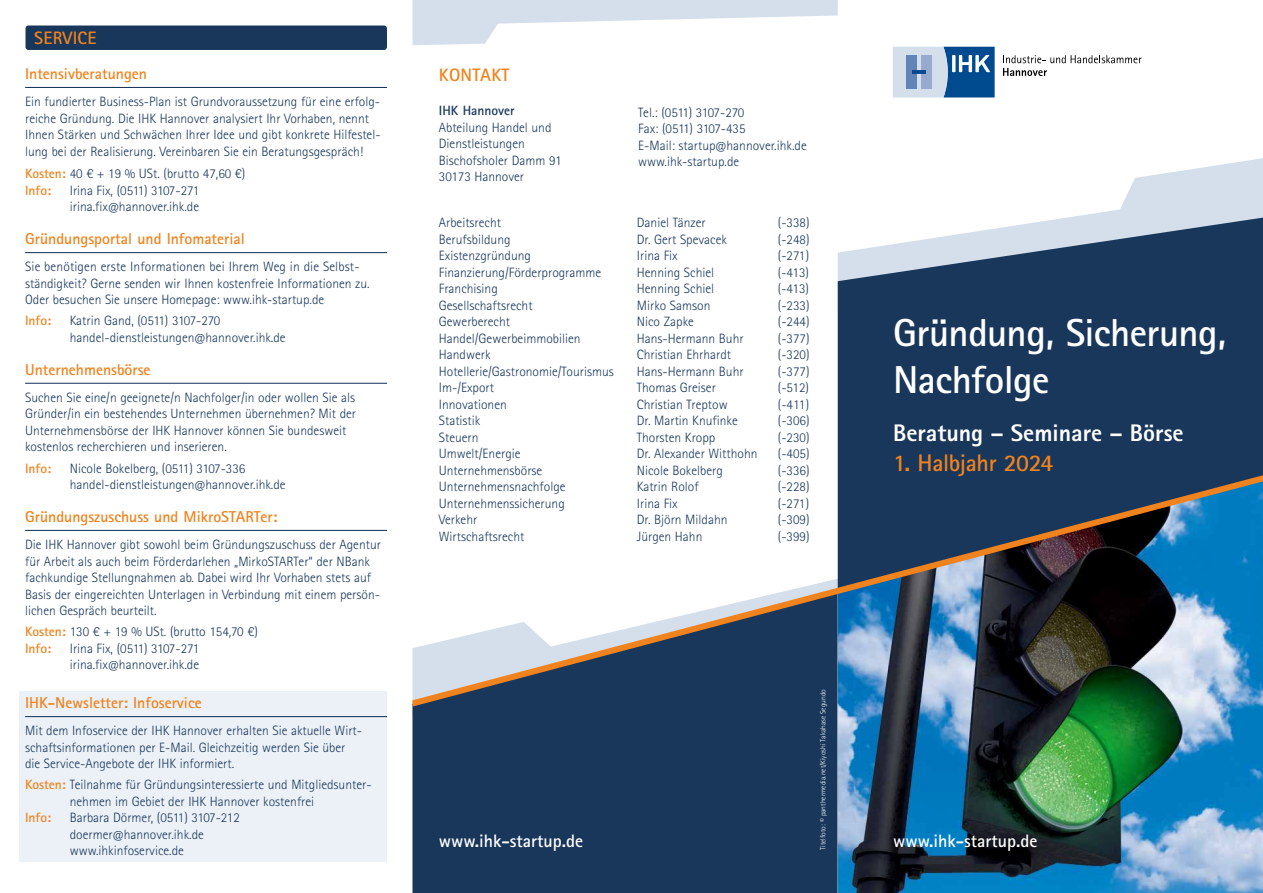
<style>
.page{position:relative;width:1263px;height:893px;background:#fff}
.page>*{position:absolute;margin:0;border:0;box-sizing:border-box;transform-origin:0 0}
.t1{font:700 39px/46.8px "Rotis Sans Serif Pro";letter-spacing:-.01em;color:#fff}
.t2{font:800 24px "Rotis Sans Serif Pro";color:#fff}
.t3{font:700 24px "Rotis Sans Serif Pro";letter-spacing:-.015em;color:#f0831e}
.t4{font:700 18px "Rotis Sans Serif Pro";color:#fff}
.t5{font:700 18px "Rotis Sans Serif Pro";letter-spacing:.01em;color:#f0831e}
.t6{font:700 15.75px "Rotis Sans Serif Pro";color:#f0831e}
.t7{font:300 13.5px/16.5px "Rotis Sans Serif Pro";color:#19375b}
.t8{font:700 13.5px "Rotis Sans Serif Pro";color:#f0831e}
.t9{font:700 13.5px "Rotis Sans Serif Pro";color:#19375b}
.t10{font:300 7.5px "Rotis Sans Serif Pro";color:#fff}
.s1{font-weight:700;color:#f0831e}
</style>
<div class="page">
<div style="left:20px;top:691px;width:367px;height:171px;background:#ecf1f7"></div>
<div style="left:412px;top:707px;width:426px;height:186px;background:#19375b"></div>
<svg style="left:1066px;top:158px;width:197px;height:60px;fill:#d4dfeb"></svg>
<hr style="left:25px;top:716px;width:362px;height:1px;background:#19375b">
<hr style="left:25px;top:87px;width:362px;height:1px;background:#19375b">
<hr style="left:25px;top:252px;width:362px;height:1px;background:#19375b">
<hr style="left:25px;top:383px;width:362px;height:1px;background:#19375b">
<hr style="left:25px;top:530px;width:362px;height:1px;background:#19375b">
<svg style="left:838px;top:218px;width:425px;height:257px;background:#314c6d"></svg>
<img style="left:838px;top:707px;width:425px;height:186px">
<svg style="left:893px;top:47px;width:102px;height:51px;background:#739bc1"></svg>
<div style="left:922px;top:55px;width:10px;height:33px;background:#98aacf"></div>
<div style="left:906px;top:55px;width:10px;height:33px;background:#6284b7"></div>
<hr style="left:912px;top:70px;width:14px;height:3px;background:#004b8f">
<svg style="left:1003px;top:55px;width:138px;height:21px"></svg>
<svg style="left:412px;top:0;width:426px;height:45px"></svg>
<div style="left:26px;top:26px;width:361px;height:24px;background:#19375b;border-radius:3px"></div>
<svg style="left:412px;top:475px;width:851px;height:232px"></svg>
<h3 class="t5" style="left:34px;top:26px;width:64px">SERVICE</h3>
<p class="t6" style="left:25px;top:64px;width:123px">Intensivberatungen</p>
<p class="t7" style="left:25px;top:94px;width:357px">Ein fundierter Business-Plan ist Grundvoraussetzung für eine erfolg&shy;reiche Gründung. Die IHK Hannover analysiert Ihr Vorhaben, nennt Ihnen Stärken und Schwächen Ihrer Idee und gibt konkrete Hilfestel&shy;lung bei der Realisierung. Vereinbaren Sie ein Beratungsgespräch!</p>
<p class="t7" style="left:25px;top:166px;width:222px"><span class="s1">Kosten:</span> 40 € + 19 % USt. (brutto 47,60 €)<br><span class="s1">Info:</span></p>
<p class="t7" style="left:70px;top:182px;width:131px">Irina Fix, (0511) 3107-271 irina.fix@hannover.ihk.de</p>
<p class="t6" style="left:25px;top:229px;width:221px">Gründungsportal und Infomaterial</p>
<p class="t7" style="left:25px;top:259px;width:346px">Sie benötigen erste Informationen bei Ihrem Weg in die Selbst&shy;ständigkeit? Gerne senden wir Ihnen kostenfreie Informationen zu.<br>Oder besuchen Sie unsere Homepage: www.ihk-startup.de</p>
<p class="t8" style="left:25px;top:312px;width:28px">Info:</p>
<p class="t7" style="left:70px;top:313px;width:217px">Katrin Gand, (0511) 3107-270 handel-dienstleistungen@hannover.ihk.de</p>
<p class="t6" style="left:25px;top:360px;width:127px">Unternehmensbörse</p>
<p class="t7" style="left:25px;top:389px;width:332px">Suchen Sie eine/n geeignete/n Nachfolger/in oder wollen Sie als Gründer/in ein bestehendes Unternehmen übernehmen? Mit der Unternehmensbörse der IHK Hannover können Sie bundesweit kostenlos recherchieren und inserieren.</p>
<p class="t8" style="left:25px;top:459px;width:28px">Info:</p>
<p class="t7" style="left:70px;top:460px;width:217px">Nicole Bokelberg, (0511) 3107-336 handel-dienstleistungen@hannover.ihk.de</p>
<p class="t6" style="left:25px;top:507px;width:254px">Gründungszuschuss und MikroSTARTer:</p>
<p class="t7" style="left:25px;top:537px;width:357px">Die IHK Hannover gibt sowohl beim Gründungszuschuss der Agentur für Arbeit als auch beim Förderdarlehen „MirkoSTARTer“ der NBank fachkundige Stellungnahmen ab. Dabei wird Ihr Vorhaben stets auf Basis der eingereichten Unterlagen in Verbindung mit einem persön&shy;lichen Gespräch beurteilt.</p>
<p class="t7" style="left:25px;top:624px;width:234px"><span class="s1">Kosten:</span> 130 € + 19 % USt. (brutto 154,70 €)<br><span class="s1">Info:</span></p>
<p class="t7" style="left:70px;top:640px;width:131px">Irina Fix, (0511) 3107-271 irina.fix@hannover.ihk.de</p>
<p class="t6" style="left:25px;top:693px;width:178px">IHK-Newsletter: Infoservice</p>
<p class="t7" style="left:25px;top:723px;width:338px">Mit dem Infoservice der IHK Hannover erhalten Sie aktuelle Wirt&shy;schaftsinformationen per E-Mail. Gleichzeitig werden Sie über die Service-Angebote der IHK informiert.</p>
<p class="t7" style="left:70px;top:777px;width:303px;text-indent:-45px"><span class="s1">Kosten:</span> Teilnahme für Gründungsinteressierte und Mitgliedsunter&shy;nehmen im Gebiet der IHK Hannover kostenfrei</p>
<p class="t8" style="left:25px;top:809px;width:28px">Info:</p>
<p class="t7" style="left:70px;top:810px;width:172px">Barbara Dörmer, (0511) 3107-212 doermer@hannover.ihk.de www.ihkinfoservice.de</p>
<h3 class="t5" style="left:439px;top:63px;width:72px">KONTAKT</h3>
<p class="t9" style="left:439px;top:102px;width:77px">IHK Hannover</p>
<p class="t7" style="left:439px;top:119px;width:124px">Abteilung Handel und<br>Dienstleistungen<br>Bischofsholer Damm 91<br>30173 Hannover</p>
<p class="t7" style="left:638px;top:104px;width:170px">Tel.: (0511) 3107-270<br>Fax: (0511) 3107-435<br>E-Mail: startup@hannover.ihk.de www.ihk-startup.de</p>
<p class="t7" style="left:439px;top:215px;width:64px">Arbeitsrecht</p>
<p class="t7" style="left:637px;top:215px;width:70px">Daniel Tänzer</p>
<p class="t7" style="left:778px;top:215px;width:33px">(-338)</p>
<p class="t7" style="left:439px;top:231px;width:73px">Berufsbildung</p>
<p class="t7" style="left:637px;top:231px;width:92px">Dr. Gert Spevacek</p>
<p class="t7" style="left:778px;top:231px;width:33px">(-248)</p>
<p class="t7" style="left:439px;top:248px;width:94px">Existenzgründung</p>
<p class="t7" style="left:637px;top:248px;width:42px">Irina Fix</p>
<p class="t7" style="left:778px;top:248px;width:33px">(-271)</p>
<p class="t7" style="left:439px;top:264px;width:164px">Finanzierung/Förderprogramme</p>
<p class="t7" style="left:637px;top:264px;width:79px">Henning Schiel</p>
<p class="t7" style="left:778px;top:264px;width:33px">(-413)</p>
<p class="t7" style="left:439px;top:281px;width:60px">Franchising</p>
<p class="t7" style="left:637px;top:281px;width:79px">Henning Schiel</p>
<p class="t7" style="left:778px;top:281px;width:33px">(-413)</p>
<p class="t7" style="left:439px;top:297px;width:95px">Gesellschaftsrecht</p>
<p class="t7" style="left:637px;top:297px;width:75px">Mirko Samson</p>
<p class="t7" style="left:778px;top:297px;width:33px">(-233)</p>
<p class="t7" style="left:439px;top:314px;width:73px">Gewerberecht</p>
<p class="t7" style="left:637px;top:314px;width:59px">Nico Zapke</p>
<p class="t7" style="left:778px;top:314px;width:33px">(-244)</p>
<p class="t7" style="left:439px;top:330px;width:143px">Handel/Gewerbeimmobilien</p>
<p class="t7" style="left:637px;top:330px;width:108px">Hans-Hermann Buhr</p>
<p class="t7" style="left:778px;top:330px;width:33px">(-377)</p>
<p class="t7" style="left:439px;top:347px;width:53px">Handwerk</p>
<p class="t7" style="left:637px;top:347px;width:96px">Christian Ehrhardt</p>
<p class="t7" style="left:778px;top:347px;width:33px">(-320)</p>
<p class="t7" style="left:439px;top:363px;width:176px">Hotellerie/Gastronomie/Tourismus</p>
<p class="t7" style="left:637px;top:363px;width:108px">Hans-Hermann Buhr</p>
<p class="t7" style="left:778px;top:363px;width:33px">(-377)</p>
<p class="t7" style="left:439px;top:380px;width:57px">Im-/Export</p>
<p class="t7" style="left:637px;top:380px;width:81px">Thomas Greiser</p>
<p class="t7" style="left:778px;top:380px;width:33px">(-512)</p>
<p class="t7" style="left:439px;top:396px;width:69px">Innovationen</p>
<p class="t7" style="left:637px;top:396px;width:92px">Christian Treptow</p>
<p class="t7" style="left:778px;top:396px;width:33px">(-411)</p>
<p class="t7" style="left:439px;top:413px;width:43px">Statistik</p>
<p class="t7" style="left:637px;top:413px;width:102px">Dr. Martin Knufinke</p>
<p class="t7" style="left:778px;top:413px;width:33px">(-306)</p>
<p class="t7" style="left:439px;top:429px;width:41px">Steuern</p>
<p class="t7" style="left:637px;top:429px;width:80px">Thorsten Kropp</p>
<p class="t7" style="left:778px;top:429px;width:33px">(-230)</p>
<p class="t7" style="left:439px;top:446px;width:83px">Umwelt/Energie</p>
<p class="t7" style="left:637px;top:446px;width:122px">Dr. Alexander Witthohn</p>
<p class="t7" style="left:778px;top:446px;width:33px">(-405)</p>
<p class="t7" style="left:439px;top:462px;width:105px">Unternehmensbörse</p>
<p class="t7" style="left:637px;top:462px;width:88px">Nicole Bokelberg</p>
<p class="t7" style="left:778px;top:462px;width:33px">(-336)</p>
<p class="t7" style="left:439px;top:479px;width:128px">Unternehmensnachfolge</p>
<p class="t7" style="left:637px;top:479px;width:63px">Katrin Rolof</p>
<p class="t7" style="left:778px;top:479px;width:33px">(-228)</p>
<p class="t7" style="left:439px;top:495px;width:127px">Unternehmenssicherung</p>
<p class="t7" style="left:637px;top:495px;width:42px">Irina Fix</p>
<p class="t7" style="left:778px;top:495px;width:33px">(-271)</p>
<p class="t7" style="left:439px;top:512px;width:40px">Verkehr</p>
<p class="t7" style="left:637px;top:512px;width:92px">Dr. Björn Mildahn</p>
<p class="t7" style="left:778px;top:512px;width:33px">(-309)</p>
<p class="t7" style="left:439px;top:528px;width:87px">Wirtschaftsrecht</p>
<p class="t7" style="left:637px;top:528px;width:67px">Jürgen Hahn</p>
<p class="t7" style="left:778px;top:528px;width:33px">(-399)</p>
<h1 class="t1" style="left:893px;top:309px;width:334px">Gründung, Sicherung,<br>Nachfolge</h1>
<h2 class="t2" style="left:893px;top:418px;width:292px">Beratung – Seminare – Börse</h2>
<h2 class="t3" style="left:893px;top:448px;width:162px">1. Halbjahr 2024</h2>
<p class="t10" style="left:819px;top:850px;width:162px;rotate:-90deg">Titelfoto: © panthermedia.net/Kiyoshi Takahase Segundo</p>
<h3 class="t4" style="left:439px;top:829px;width:146px">www.ihk-startup.de</h3>
<h3 class="t4" style="left:893px;top:829px;width:146px">www.ihk-startup.de</h3>
</div>
